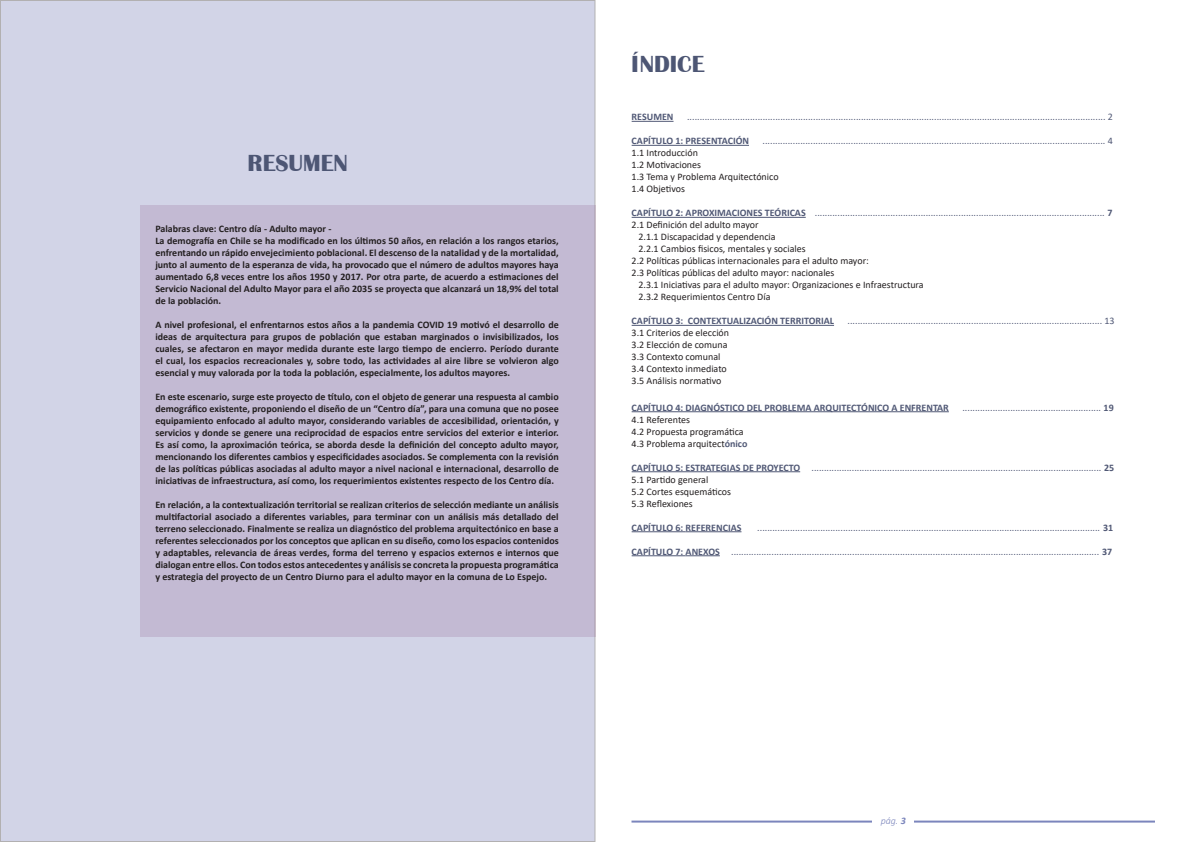
<style>
.page{position:relative;width:1191px;height:842px;background:#fff}
.page>*{position:absolute;margin:0;border:0;box-sizing:border-box;transform-origin:0 0}
.t1{font:700 24px "Britannic";color:#4d5674}
.t2{font:700 10px/12px "Calibri";color:#231f20;text-align:justify}
.t3{font:10px/12px "Calibri";color:#505875}
.t4{font:10px/12px "Calibri";color:#231f20}
.t5{font:700 10px "Calibri";color:#505875}
.t6{font:italic 300 10px "Calibri";color:#7b85bc}
.s1{font-weight:700}
.s2{font-weight:700;color:#505875}
.s3{color:#231f20}
</style>
<div class="page">
<hr style="left:631px;top:820px;width:524px;height:2px;background:#7b85bc">
<div style="left:872px;top:816px;width:41px;height:11px;background:#fff"></div>
<div style="left:0;top:0;width:595px;height:841px;background:#d2d4e7"></div>
<div style="left:140px;top:205px;width:455px;height:432px;background:#c3bad3"></div>
<hr style="left:631px;top:121px;width:42px;height:1px;background:#505875">
<hr style="left:631px;top:145px;width:118px;height:1px;background:#505875">
<hr style="left:631px;top:217px;width:174px;height:1px;background:#505875">
<hr style="left:631px;top:325px;width:203px;height:1px;background:#505875">
<hr style="left:631px;top:411px;width:318px;height:1px;background:#505875">
<hr style="left:631px;top:471px;width:169px;height:1px;background:#505875">
<hr style="left:631px;top:531px;width:54px;height:1px;background:#505875">
<hr style="left:685px;top:531px;width:56px;height:1px;background:#505875">
<hr style="left:631px;top:555px;width:54px;height:1px;background:#505875">
<hr style="left:685px;top:555px;width:35px;height:1px;background:#505875">
<h1 class="t1" style="left:247px;top:149px;width:102px">RESUMEN</h1>
<p class="t2" style="left:155px;top:223px;width:405px;text-align:left">Palabras clave: Centro día - Adulto mayor -<br>La demografía en Chile se ha modificado en los últimos 50 años, en relación a los rangos etarios, enfrentando un rápido envejecimiento poblacional. El descenso de la natalidad y de la mortalidad, junto al aumento de la esperanza de vida, ha provocado que el número de adultos mayores haya aumentado 6,8 veces entre los años 1950 y 2017. Por otra parte, de acuerdo a estimaciones del Servicio Nacional del Adulto Mayor para el año 2035 se proyecta que alcanzará un 18,9% del total de la población.</p>
<p class="t2" style="left:155px;top:319px;width:405px">A nivel profesional, el enfrentarnos estos años a la pandemia COVID 19 motivó el desarrollo de ideas de arquitectura para grupos de población que estaban marginados o invisibilizados, los cuales, se afectaron en mayor medida durante este largo tiempo de encierro. Período durante el cual, los espacios recreacionales y, sobre todo, las actividades al aire libre se volvieron algo esencial y muy valorada por la toda la población, especialmente, los adultos mayores.</p>
<p class="t2" style="left:155px;top:391px;width:405px">En este escenario, surge este proyecto de título, con el objeto de generar una respuesta al cambio demográfico existente, proponiendo el diseño de un “Centro día”, para una comuna que no posee equipamiento enfocado al adulto mayor, considerando variables de accesibilidad, orientación, y servicios y donde se genere una reciprocidad de espacios entre servicios del exterior e interior.<br>Es así como, la aproximación teórica, se aborda desde la definición del concepto adulto mayor, mencionando los diferentes cambios y especificidades asociados. Se complementa con la revisión de las políticas públicas asociadas al adulto mayor a nivel nacional e internacional, desarrollo de iniciativas de infraestructura, así como, los requerimientos existentes respecto de los Centro día.</p>
<p class="t2" style="left:155px;top:499px;width:405px">En relación, a la contextualización territorial se realizan criterios de selección mediante un análisis multifactorial asociado a diferentes variables, para terminar con un análisis más detallado del terreno seleccionado. Finalmente se realiza un diagnóstico del problema arquitectónico en base a referentes seleccionados por los conceptos que aplican en su diseño, como los espacios contenidos y adaptables, relevancia de áreas verdes, forma del terreno y espacios externos e internos que dialogan entre ellos. Con todos estos antecedentes y análisis se concreta la propuesta programática y estrategia del proyecto de un Centro Diurno para el adulto mayor en la comuna de Lo Espejo.</p>
<h1 class="t1" style="left:631px;top:51px;width:74px">ÍNDICE</h1>
<p class="t5" style="left:631px;top:110px;width:43px">RESUMEN</p>
<p class="t3" style="left:687px;top:111px;width:427px">...................................................................................................................................................................... 2</p>
<p class="t5" style="left:631px;top:134px;width:119px">CAPÍTULO 1: PRESENTACIÓN</p>
<p class="t3" style="left:762px;top:135px;width:352px">........................................................................................................................................ 4</p>
<p class="t4" style="left:631px;top:147px;width:148px">1.1 Introducción<br>1.2 Motivaciones<br>1.3 Tema y Problema Arquitectónico<br>1.4 Objetivos</p>
<p class="t3" style="left:631px;top:207px;width:482px"><span class="s1">CAPÍTULO 2: APROXIMACIONES TEÓRICAS</span> ................................................................................................................... <span class="s1">7</span></p>
<p class="t4" style="left:631px;top:219px;width:129px">2.1 Definición del adulto mayor</p>
<p class="t4" style="left:638px;top:231px;width:139px">2.1.1 Discapacidad y dependencia</p>
<p class="t4" style="left:638px;top:243px;width:169px">2.2.1 Cambios fisicos, mentales y sociales</p>
<p class="t4" style="left:631px;top:255px;width:239px">2.2 Políticas públicas internacionales para el adulto mayor:</p>
<p class="t4" style="left:631px;top:267px;width:204px">2.3 Políticas públicas del adulto mayor: nacionales</p>
<p class="t4" style="left:638px;top:279px;width:287px">2.3.1 Iniciativas para el adulto mayor: Organizaciones e Infraestructura</p>
<p class="t4" style="left:638px;top:291px;width:134px">2.3.2 Requerimientos Centro Día</p>
<p class="t5" style="left:631px;top:314px;width:204px">CAPÍTULO 3: CONTEXTUALIZACIÓN TERRITORIAL</p>
<p class="t3" style="left:847px;top:315px;width:268px">..................................................................................................... 13</p>
<p class="t4" style="left:631px;top:327px;width:99px">3.1 Criterios de elección<br>3.2 Elección de comuna<br>3.3 Contexto comunal<br>3.4 Contexto inmediato<br>3.5 Análisis normativo</p>
<p class="t5" style="left:631px;top:400px;width:319px">CAPÍTULO 4: DIAGNÓSTICO DEL PROBLEMA ARQUITECTÓNICO A ENFRENTAR</p>
<p class="t3" style="left:962px;top:401px;width:153px">....................................................... <span class="s1">19</span></p>
<p class="t4" style="left:631px;top:413px;width:117px">4.1 Referentes<br>4.2 Propuesta programática<br>4.3 Problema arquitect<span class="s2">ónico</span></p>
<p class="t3" style="left:631px;top:461px;width:484px"><span class="s1">CAPÍTULO 5: ESTRATEGIAS DE PROYECTO</span> ................................................................................................................... <span class="s1">25<br></span><span class="s3">5.1 Partido general<br>5.2 Cortes esquemáticos<br>5.3 Reflexiones</span></p>
<p class="t5" style="left:631px;top:520px;width:111px">CAPÍTULO 6: REFERENCIAS</p>
<p class="t3" style="left:757px;top:521px;width:357px">........................................................................................................................................ <span class="s1">31</span></p>
<p class="t3" style="left:631px;top:545px;width:482px"><span class="s1">CAPÍTULO 7: ANEXOS</span> .................................................................................................................................................. <span class="s1">37</span></p>
<p class="t6" style="left:880px;top:814px;width:26px">pág. <span class="s1">3</span></p>
</div>
